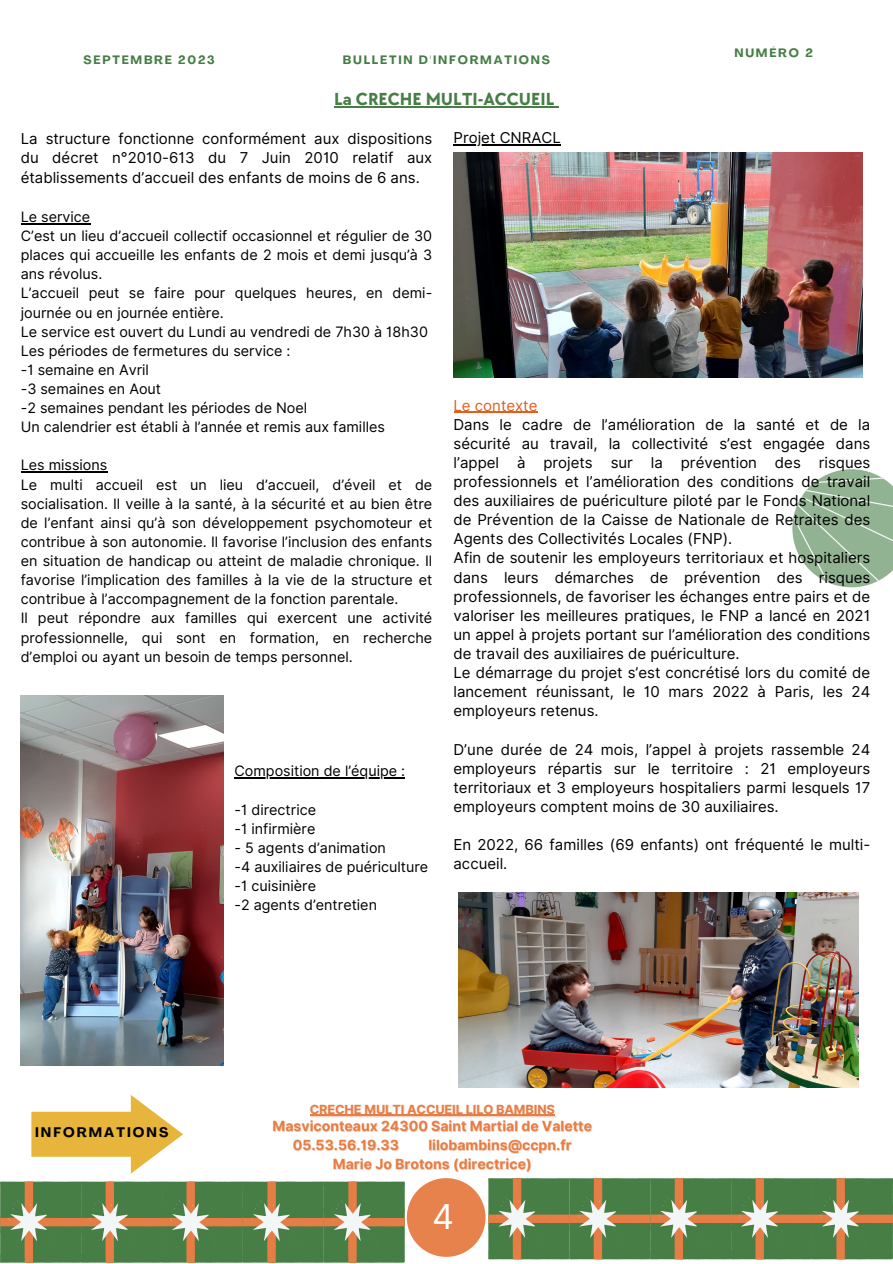
<style>
.page{position:relative;width:893px;height:1264px;background:#fff}
.page>*{position:absolute;margin:0;border:0;box-sizing:border-box;transform-origin:0 0}
.t1{font:34.2px "Inter";color:#fff}
.t2{font:700 18px "TT Chocolates";color:#467e45}
.t3{font:15px/19px "Inter";color:#000;text-align:justify}
.t4{font:15px "Inter";color:#e25e1c}
.t5{font:14.4px/19px "Inter";color:#000;text-align:justify}
.t6{font:700 14.1px "Inter";color:#e67d45}
.t7{font:700 13.65px "Agrandir";letter-spacing:.15em;color:#000}
.t8{font:700 12.6px "Inter";color:#e67d45}
.t9{font:700 12px "Agrandir";letter-spacing:.15em;color:#467e45}
</style>
<div class="page">
<img style="left:20px;top:106px;width:872px;height:982px">
<img style="left:458px;top:892px;width:400px;height:195px">
<svg style="left:0;top:1095px;width:892px;height:167px"></svg>
<img style="left:21px;top:695px;width:202px;height:370px">
<img style="left:453px;top:153px;width:409px;height:225px">
<hr style="left:453px;top:144px;width:108px;height:1px;background:#000">
<hr style="left:453px;top:411px;width:84px;height:2px;background:#e25e1c">
<hr style="left:334px;top:106px;width:220px;height:1px;background:#467e45">
<hr style="left:21px;top:223px;width:69px;height:1px;background:#000">
<hr style="left:21px;top:471px;width:86px;height:2px;background:#000">
<hr style="left:234px;top:777px;width:171px;height:1px;background:#000">
<p class="t9" style="left:84px;top:55px;width:133px">SEPTEMBRE 2023</p>
<p class="t9" style="left:343px;top:55px;width:208px">BULLETIN D'INFORMATIONS</p>
<p class="t2" style="left:334px;top:89px;width:222px">La CRECHE MULTI-ACCUEIL</p>
<p class="t9" style="left:734px;top:48px;width:80px">NUMÉRO 2</p>
<p class="t3" style="left:21px;top:129px;width:413px">La structure fonctionne conformément aux dispositions du décret n°2010-613 du 7 Juin 2010 relatif aux établissements d’accueil des enfants de moins de 6 ans.</p>
<p class="t5" style="left:21px;top:207px;width:71px">Le service</p>
<p class="t5" style="left:21px;top:226px;width:413px">C’est un lieu d’accueil collectif occasionnel et régulier de 30 places qui accueille les enfants de 2 mois et demi jusqu’à 3 ans révolus.</p>
<p class="t5" style="left:21px;top:284px;width:413px">L’accueil peut se faire pour quelques heures, en demi&shy;journée ou en journée entière.</p>
<p class="t5" style="left:21px;top:322px;width:409px">Le service est ouvert du Lundi au vendredi de 7h30 à 18h30</p>
<p class="t5" style="left:21px;top:341px;width:271px">Les périodes de fermetures du service :</p>
<p class="t5" style="left:21px;top:360px;width:130px">-1 semaine en Avril</p>
<p class="t5" style="left:21px;top:379px;width:142px">-3 semaines en Aout</p>
<p class="t5" style="left:21px;top:398px;width:288px">-2 semaines pendant les périodes de Noel</p>
<p class="t5" style="left:21px;top:417px;width:366px">Un calendrier est établi à l’année et remis aux familles</p>
<p class="t5" style="left:21px;top:455px;width:88px">Les missions</p>
<p class="t5" style="left:21px;top:475px;width:413px">Le multi accueil est un lieu d’accueil, d’éveil et de socialisation. Il veille à la santé, à la sécurité et au bien être de l’enfant ainsi qu’à son développement psychomoteur et contribue à son autonomie. Il favorise l’inclusion des enfants en situation de handicap ou atteint de maladie chronique. Il favorise l’implication des familles à la vie de la structure et contribue à l’accompagnement de la fonction parentale.</p>
<p class="t5" style="left:21px;top:608px;width:413px">Il peut répondre aux familles qui exercent une activité professionnelle, qui sont en formation, en recherche d’emploi ou ayant un besoin de temps personnel.</p>
<p class="t5" style="left:234px;top:761px;width:172px">Composition de l’équipe :</p>
<p class="t5" style="left:234px;top:799px;width:83px">-1 directrice</p>
<p class="t5" style="left:234px;top:819px;width:82px">-1 infirmière</p>
<p class="t5" style="left:234px;top:838px;width:153px">- 5 agents d’animation</p>
<p class="t5" style="left:234px;top:857px;width:195px">-4 auxiliaires de puériculture</p>
<p class="t5" style="left:234px;top:876px;width:83px">-1 cuisinière</p>
<p class="t5" style="left:234px;top:895px;width:144px">-2 agents d’entretien</p>
<p class="t3" style="left:453px;top:128px;width:109px">Projet CNRACL</p>
<p class="t4" style="left:453px;top:396px;width:85px">Le contexte</p>
<p class="t3" style="left:453px;top:414px;width:418px">Dans le cadre de l’amélioration de la santé et de la sécurité au travail, la collectivité s’est engagée dans l’appel à projets sur la prévention des risques professionnels et l’amélioration des conditions de travail des auxiliaires de puériculture piloté par le Fonds National de Prévention de la Caisse de Nationale de Retraites des Agents des Collectivités Locales (FNP).</p>
<p class="t3" style="left:453px;top:548px;width:418px">Afin de soutenir les employeurs territoriaux et hospitaliers dans leurs démarches de prévention des risques professionnels, de favoriser les échanges entre pairs et de valoriser les meilleures pratiques, le FNP a lancé en 2021 un appel à projets portant sur l’amélioration des conditions de travail des auxiliaires de puériculture.</p>
<p class="t3" style="left:453px;top:663px;width:418px">Le démarrage du projet s’est concrétisé lors du comité de lancement réunissant, le 10 mars 2022 à Paris, les 24 employeurs retenus.</p>
<p class="t3" style="left:453px;top:739px;width:418px">D’une durée de 24 mois, l’appel à projets rassemble 24 employeurs répartis sur le territoire : 21 employeurs territoriaux et 3 employeurs hospitaliers parmi lesquels 17 employeurs comptent moins de 30 auxiliaires.</p>
<p class="t3" style="left:453px;top:835px;width:418px">En 2022, 66 familles (69 enfants) ont fréquenté le multi&shy;accueil.</p>
<p class="t7" style="left:35px;top:1126px;width:135px">INFORMATIONS</p>
<p class="t8" style="left:310px;top:1101px;width:246px">CRECHE MULTI ACCUEIL LILO BAMBINS</p>
<p class="t6" style="left:272px;top:1117px;width:321px">Masviconteaux 24300 Saint Martial de Valette</p>
<p class="t6" style="left:293px;top:1136px;width:108px">05.53.56.19.33</p>
<p class="t6" style="left:428px;top:1136px;width:145px">lilobambins@ccpn.fr</p>
<p class="t6" style="left:333px;top:1155px;width:200px">Marie Jo Brotons (directrice)</p>
<p class="t1" style="left:432px;top:1196px;width:23px">4</p>
</div>
